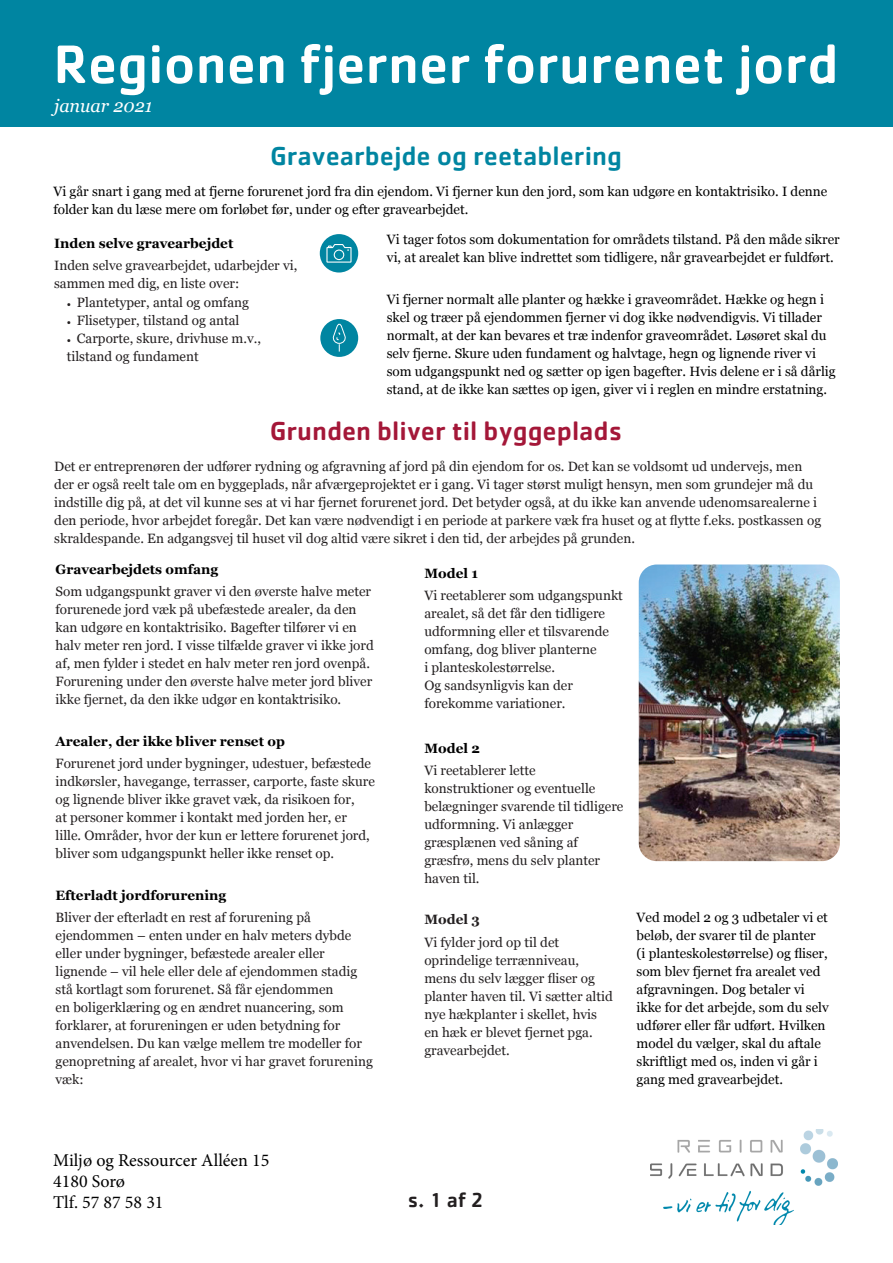
<style>
.page{position:relative;width:893px;height:1263px;background:#fff}
.page>*{position:absolute;margin:0;border:0;box-sizing:border-box;transform-origin:0 0}
.t1{font:500 56.1px "Cachet Std";color:#fff}
.Paragraph_Style_1{font:500 27px "Cachet Std";color:#0085a1}
.Paragraph_Style_1-2{font:500 27px "Cachet Std";color:#a41738}
.t2{font:500 21px "Cachet Std";color:#231f20}
.t3{font:18px "Minion Pro";color:#000}
.t4{font:italic 18px "Georgia";color:#fff}
.t5{font:13.5px/18px "Georgia";color:#231f20}
.t6{font:13.5px/18px "Georgia";color:#000}
.t7{font:13.5px/18px "Georgia";color:#000001}
.Paragraph_Style_1-3{font:700 13.5px "Georgia";color:#000001}
.Paragraph_Style_1-4{font:700 13.5px "Georgia";color:#000}
.Paragraph_Style_1-5{font:700 13.5px "Georgia";color:#231f20}
.s1{font-family:"Minion Pro";font-size:11.1px}
</style>
<div class="page">
<img style="left:651px;top:1129px;width:187px;height:95px">
<div style="left:320px;top:234px;width:38px;height:38px;background:#0085a1;border-radius:50%"></div>
<div style="left:320px;top:319px;width:38px;height:38px;background:#0085a1;border-radius:50%"></div>
<div style="left:0;top:0;width:893px;height:127px;background:#0085a1"></div>
<svg style="left:326px;top:244px;width:26px;height:19px"></svg>
<svg style="left:332px;top:323px;width:14px;height:29px"></svg>
<img style="left:639px;top:564px;width:201px;height:297px">
<p class="t1" style="left:53px;top:30px;width:786px">Regionen fjerner forurenet jord</p>
<p class="t4" style="left:54px;top:93px;width:100px">januar 2021</p>
<p class="Paragraph_Style_1" style="left:270px;top:140px;width:353px">Gravearbejde og reetablering</p>
<p class="t7" style="left:53px;top:182px;width:775px">Vi går snart i gang med at fjerne forurenet jord fra din ejendom. Vi fjerner kun den jord, som kan udgøre en kontaktrisiko. I denne folder kan du læse mere om forløbet før, under og efter gravearbejdet.</p>
<p class="t6" style="left:387px;top:230px;width:454px">Vi tager fotos som dokumentation for områdets tilstand. På den måde sikrer vi, at arealet kan blive indrettet som tidligere, når gravearbejdet er fuldført.</p>
<p class="t6" style="left:387px;top:290px;width:450px">Vi fjerner normalt alle planter og hække i graveområdet. Hække og hegn i skel og træer på ejendommen fjerner vi dog ikke nødvendigvis. Vi tillader normalt, at der kan bevares et træ indenfor graveområdet. Løsøret skal du selv fjerne. Skure uden fundament og halvtage, hegn og lignende river vi som udgangspunkt ned og sætter op igen bagefter. Hvis delene er i så dårlig stand, at de ikke kan sættes op igen, giver vi i reglen en mindre erstatning.</p>
<p class="Paragraph_Style_1-4" style="left:54px;top:233px;width:181px">Inden selve gravearbejdet</p>
<p class="t5" style="left:54px;top:256px;width:245px">Inden selve gravearbejdet, udarbejder vi, sammen med dig, en liste over:</p>
<p class="t5" style="left:67px;top:293px;width:184px"><span class="s1">•</span> Plantetyper, antal og omfang</p>
<p class="t5" style="left:67px;top:311px;width:174px"><span class="s1">•</span> Flisetyper, tilstand og antal</p>
<p class="t5" style="left:67px;top:329px;width:196px"><span class="s1">•</span> Carporte, skure, drivhuse m.v., tilstand og fundament</p>
<p class="Paragraph_Style_1-2" style="left:270px;top:415px;width:354px">Grunden bliver til byggeplads</p>
<p class="t5" style="left:54px;top:457px;width:768px">Det er entreprenøren der udfører rydning og afgravning af jord på din ejendom for os. Det kan se voldsomt ud undervejs, men der er også reelt tale om en byggeplads, når afværgeprojektet er i gang. Vi tager størst muligt hensyn, men som grundejer må du indstille dig på, at det vil kunne ses at vi har fjernet forurenet jord. Det betyder også, at du ikke kan anvende udenomsarealerne i den periode, hvor arbejdet foregår. Det kan være nødvendigt i en periode at parkere væk fra huset og at flytte f.eks. postkassen og skraldespande. En adgangsvej til huset vil dog altid være sikret i den tid, der arbejdes på grunden.</p>
<p class="Paragraph_Style_1-3" style="left:56px;top:559px;width:164px">Gravearbejdets omfang</p>
<p class="t5" style="left:56px;top:582px;width:320px">Som udgangspunkt graver vi den øverste halve meter forurenede jord væk på ubefæstede arealer, da den kan udgøre en kontaktrisiko. Bagefter tilfører vi en halv meter ren jord. I visse tilfælde graver vi ikke jord af, men fylder i stedet en halv meter ren jord ovenpå.<br>Forurening under den øverste halve meter jord bliver ikke fjernet, da den ikke udgør en kontaktrisiko.</p>
<p class="Paragraph_Style_1-3" style="left:56px;top:731px;width:231px">Arealer, der ikke bliver renset op</p>
<p class="t5" style="left:56px;top:754px;width:321px">Forurenet jord under bygninger, udestuer, befæstede indkørsler, havegange, terrasser, carporte, faste skure og lignende bliver ikke gravet væk, da risikoen for,<br>at personer kommer i kontakt med jorden her, er lille. Områder, hvor der kun er lettere forurenet jord, bliver som udgangspunkt heller ikke renset op.</p>
<p class="Paragraph_Style_1-4" style="left:56px;top:885px;width:172px">Efterladt jordforurening</p>
<p class="t5" style="left:56px;top:908px;width:319px">Bliver der efterladt en rest af forurening på ejendommen – enten under en halv meters dybde eller under bygninger, befæstede arealer eller lignende – vil hele eller dele af ejendommen stadig stå kortlagt som forurenet. Så får ejendommen<br>en boligerklæring og en ændret nuancering, som forklarer, at forureningen er uden betydning for anvendelsen. Du kan vælge mellem tre modeller for genopretning af arealet, hvor vi har gravet forurening væk:</p>
<p class="t3" style="left:53px;top:1148px;width:218px">Miljø og Ressourcer Alléen 15</p>
<p class="t3" style="left:53px;top:1169px;width:74px">4180 Sorø</p>
<p class="t3" style="left:53px;top:1190px;width:112px">Tlf. 57 87 58 31</p>
<p class="Paragraph_Style_1-4" style="left:424px;top:563px;width:55px">Model 1</p>
<p class="t5" style="left:424px;top:586px;width:200px">Vi reetablerer som udgangspunkt arealet, så det får den tidligere udformning eller et tilsvarende omfang, dog bliver planterne<br>i planteskolestørrelse.<br>Og sandsynligvis kan der forekomme variationer.</p>
<p class="Paragraph_Style_1-3" style="left:424px;top:738px;width:57px">Model 2</p>
<p class="t5" style="left:424px;top:761px;width:201px">Vi reetablerer lette konstruktioner og eventuelle belægninger svarende til tidligere udformning. Vi anlægger græsplænen ved såning af græsfrø, mens du selv planter haven til.</p>
<p class="Paragraph_Style_1-5" style="left:424px;top:909px;width:57px">Model 3</p>
<p class="t5" style="left:424px;top:932px;width:190px">Vi fylder jord op til det oprindelige terrænniveau, mens du selv lægger fliser og planter haven til. Vi sætter altid nye hækplanter i skellet, hvis en hæk er blevet fjernet pga. gravearbejdet.</p>
<p class="t6" style="left:636px;top:908px;width:194px">Ved model 2 og 3 udbetaler vi et beløb, der svarer til de planter<br>(i planteskolestørrelse) og fliser, som blev fjernet fra arealet ved afgravningen. Dog betaler vi ikke for det arbejde, som du selv udfører eller får udført. Hvilken model du vælger, skal du aftale skriftligt med os, inden vi går i gang med gravearbejdet.</p>
<p class="t2" style="left:408px;top:1187px;width:77px">s. 1 af 2</p>
</div>
